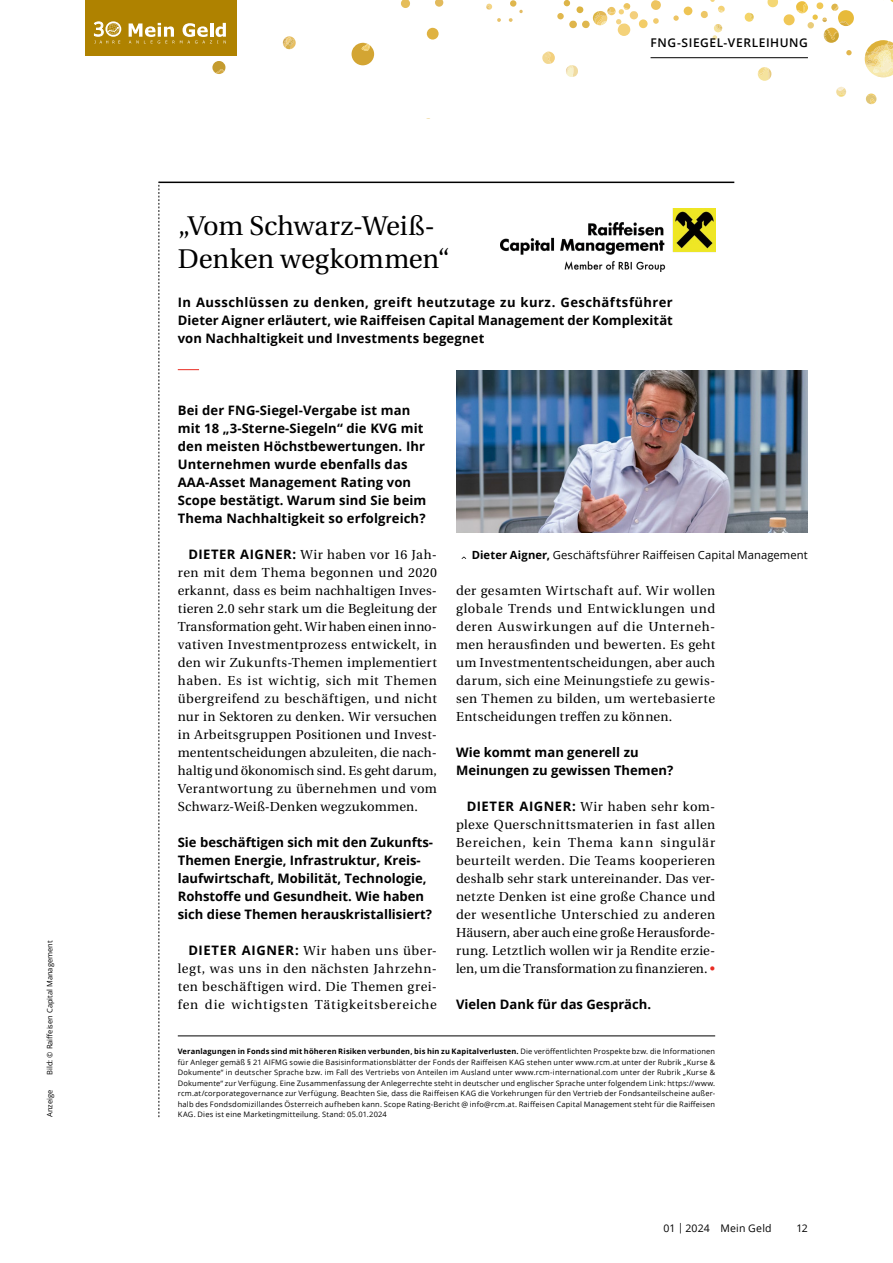
<style>
.page{position:relative;width:893px;height:1263px;background:#fff}
.page>*{position:absolute;margin:0;border:0;box-sizing:border-box;transform-origin:0 0}
.t1{font:27px/33px "Heuristica";letter-spacing:-.005em;color:#000}
.t2{font:13.05px/18px "Heuristica";letter-spacing:.025em;color:#000;text-align:justify}
.t3{font:700 13.05px/18px "Open Sans";letter-spacing:.005em;color:#000}
.t4{font:600 12px "Open Sans";letter-spacing:.045em;color:#000}
.t5{font:11.25px "Open Sans";letter-spacing:.01em;color:#000}
.t6{font:10.5px "Open Sans";letter-spacing:.015em;color:#000}
.t7{font:7.5px/10.5px "Open Sans";letter-spacing:.02em;color:#000;text-align:justify}
.t8{font:7.5px "Open Sans";color:#000}
.s1{font-family:"Open Sans";font-weight:700}
.s2{font-weight:700}
.s3{color:#e92b22}
</style>
<div class="page">
<svg style="left:427px;top:28px;width:12px;height:12px"></svg>
<svg style="left:767px;top:0;width:11px;height:7px"></svg>
<svg style="left:401px;top:0;width:9px;height:8px"></svg>
<svg style="left:435px;top:0;width:8px;height:7px"></svg>
<svg style="left:352px;top:43px;width:23px;height:22px"></svg>
<svg style="left:846px;top:50px;width:6px;height:5px"></svg>
<svg style="left:212px;top:61px;width:14px;height:13px"></svg>
<svg style="left:673px;top:7px;width:19px;height:14px"></svg>
<svg style="left:745px;top:13px;width:9px;height:9px"></svg>
<svg style="left:866px;top:94px;width:10px;height:11px"></svg>
<svg style="left:712px;top:24px;width:11px;height:16px"></svg>
<svg style="left:486px;top:4px;width:6px;height:6px"></svg>
<svg style="left:497px;top:18px;width:4px;height:4px"></svg>
<svg style="left:701px;top:0;width:24px;height:18px"></svg>
<svg style="left:509px;top:0;width:14px;height:22px"></svg>
<svg style="left:566px;top:65px;width:12px;height:12px"></svg>
<svg style="left:557px;top:0;width:104px;height:36px"></svg>
<svg style="left:784px;top:1px;width:70px;height:42px"></svg>
<svg style="left:758px;top:67px;width:13px;height:14px"></svg>
<svg style="left:836px;top:87px;width:11px;height:10px"></svg>
<svg style="left:542px;top:52px;width:13px;height:12px"></svg>
<svg style="left:283px;top:36px;width:13px;height:14px"></svg>
<svg style="left:865px;top:40px;width:28px;height:37px"></svg>
<hr style="left:651px;top:57px;width:157px;height:1px;background:#000">
<div style="left:85px;top:0;width:151px;height:55px;background:#af8200"></div>
<svg style="left:128px;top:22px;width:98px;height:22px"></svg>
<div style="left:105px;top:21px;width:16px;height:16px;border:2px solid #fff;border-radius:50%"></div>
<svg style="left:94px;top:21px;width:26px;height:23px"></svg>
<hr style="left:159px;top:182px;width:575px;height:1px;background:#000">
<svg style="left:159px;top:182px;width:1px;height:935px"></svg>
<img style="left:501px;top:209px;width:214px;height:62px">
<img style="left:456px;top:370px;width:352px;height:162px">
<svg style="left:178px;top:369px;width:21px;height:1px"></svg>
<hr style="left:178px;top:1036px;width:537px;height:1px;background:#000">
<p class="t8" style="left:45px;top:1075px;width:136px;rotate:-90deg">Bild: © Raiffeisen Capital Management</p>
<p class="t8" style="left:45px;top:1117px;width:29px;rotate:-90deg">Anzeige</p>
<p class="t4" style="left:651px;top:34px;width:159px">FNG-SIEGEL-VERLEIHUNG</p>
<h1 class="t1" style="left:178px;top:210px;width:274px">„Vom Schwarz-Weiß-<br>Denken wegkommen“</h1>
<p class="t3" style="left:178px;top:293px;width:497px;text-align:justify">In Ausschlüssen zu denken, greift heutzutage zu kurz. Geschäftsführer Dieter Aigner erläutert, wie Raiffeisen Capital Management der Komplexität von Nachhaltigkeit und Investments begegnet</p>
<p class="t3" style="left:178px;top:401px;width:250px">Bei der FNG-Siegel-Vergabe ist man mit 18 „3-Sterne-Siegeln“ die KVG mit den meisten Höchstbewertungen. Ihr Unternehmen wurde ebenfalls das AAA-Asset Management Rating von Scope bestätigt. Warum sind Sie beim Thema Nachhaltigkeit so erfolgreich?</p>
<p class="t2" style="left:178px;top:546px;width:261px;text-indent:11px"><span class="s1">DIETER AIGNER:</span> Wir haben vor 16 Jah&shy;ren mit dem Thema begonnen und 2020 erkannt, dass es beim nachhaltigen Inves&shy;tieren 2.0 sehr stark um die Begleitung der Transformation geht. Wir haben einen inno&shy;vativen Investmentprozess entwickelt, in den wir Zukunfts-Themen implementiert haben. Es ist wichtig, sich mit Themen übergreifend zu beschäftigen, und nicht nur in Sektoren zu denken. Wir versuchen in Arbeitsgruppen Positionen und Invest&shy;mententscheidungen abzuleiten, die nach&shy;haltig und ökonomisch sind. Es geht darum, Verantwortung zu übernehmen und vom Schwarz-Weiß-Denken wegzukommen.</p>
<p class="t3" style="left:178px;top:833px;width:257px">Sie beschäftigen sich mit den Zukunfts-Themen Energie, Infrastruktur, Kreis&shy;laufwirtschaft, Mobilität, Technologie, Rohstoffe und Gesundheit. Wie haben sich diese Themen herauskristallisiert?</p>
<p class="t2" style="left:178px;top:942px;width:261px;text-indent:11px"><span class="s1">DIETER AIGNER:</span> Wir haben uns über&shy;legt, was uns in den nächsten Jahrzehn&shy;ten beschäftigen wird. Die Themen grei&shy;fen die wichtigsten Tätigkeitsbereiche</p>
<p class="t5" style="left:472px;top:547px;width:338px"><span class="s2">Dieter Aigner,</span> Geschäftsführer Raiffeisen Capital Management</p>
<p class="t2" style="left:456px;top:582px;width:261px">der gesamten Wirtschaft auf. Wir wollen globale Trends und Entwicklungen und deren Auswirkungen auf die Unterneh&shy;men herausfinden und bewerten. Es geht um Investmententscheidungen, aber auch darum, sich eine Meinungstiefe zu gewis&shy;sen Themen zu bilden, um wertebasierte Entscheidungen treffen zu können.</p>
<p class="t3" style="left:456px;top:743px;width:219px">Wie kommt man generell zu<br>Meinungen zu gewissen Themen?</p>
<p class="t2" style="left:456px;top:798px;width:261px;text-indent:11px"><span class="s1">DIETER AIGNER:</span> Wir haben sehr kom&shy;plexe Querschnittsmaterien in fast allen Bereichen, kein Thema kann singulär beurteilt werden. Die Teams kooperieren deshalb sehr stark untereinander. Das ver&shy;netzte Denken ist eine große Chance und der wesentliche Unterschied zu anderen Häusern, aber auch eine große Herausforde&shy;rung. Letztlich wollen wir ja Rendite erzie&shy;len, um die Transformation zu finanzieren. <span class="s3">•</span></p>
<p class="t3" style="left:456px;top:995px;width:197px">Vielen Dank für das Gespräch.</p>
<p class="t7" style="left:178px;top:1046px;width:539px"><span class="s2">Veranlagungen in Fonds sind mit höheren Risiken verbunden, bis hin zu Kapitalverlusten.</span> Die veröffentlichten Prospekte bzw. die Informationen für Anleger gemäß § 21 AIFMG sowie die Basisinformationsblätter der Fonds der Raiffeisen KAG stehen unter www.rcm.at unter der Rubrik „Kurse &amp; Dokumente“ in deutscher Sprache bzw. im Fall des Vertriebs von Anteilen im Ausland unter www.rcm-international.com unter der Rubrik „Kurse &amp; Dokumente“ zur Verfügung. Eine Zusammenfassung der Anlegerrechte steht in deutscher und englischer Sprache unter folgendem Link: https://www. rcm.at/corporategovernance zur Verfügung. Beachten Sie, dass die Raiffeisen KAG die Vorkehrungen für den Vertrieb der Fondsanteilscheine außer&shy;halb des Fondsdomizillandes Österreich aufheben kann. Scope Rating-Bericht @ info@rcm.at. Raiffeisen Capital Management steht für die Raiffeisen KAG. Dies ist eine Marketingmitteilung. Stand: 05.01.2024</p>
<p class="t6" style="left:663px;top:1221px;width:110px">01 | 2024 Mein Geld</p>
<p class="t6" style="left:796px;top:1221px;width:13px">12</p>
</div>
